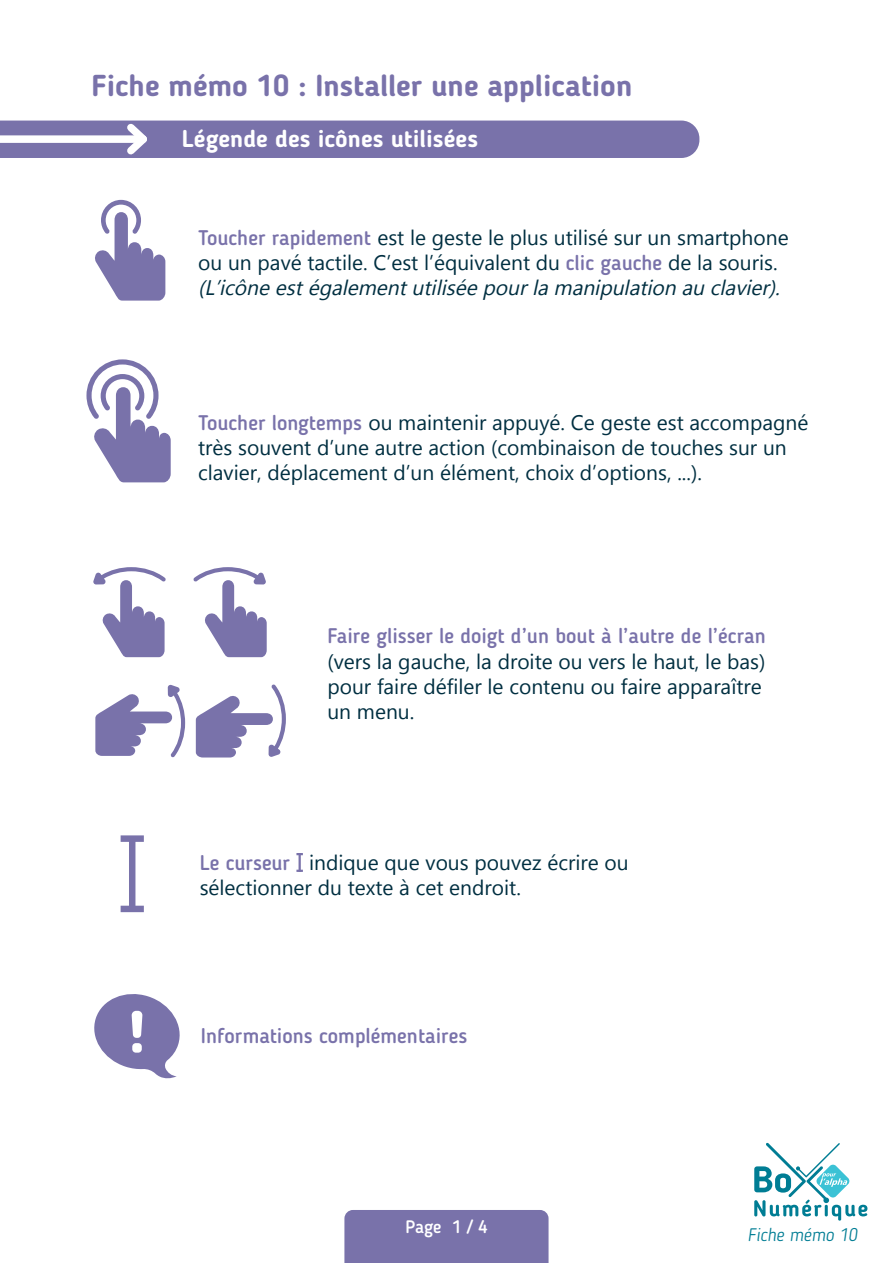
<style>
.page{position:relative;width:893px;height:1263px;background:#fff}
.page>*{position:absolute;margin:0;border:0;box-sizing:border-box;transform-origin:0 0}
.t1{font:700 30px "Blogger Sans";color:#7972aa}
.t2{font:700 24px "Blogger Sans";color:#fff}
.t3{font:21px/25.2px "Gadugi";color:#002f41}
.t4{font:500 21px "Blogger Sans";color:#7972aa}
.t5{font:italic 300 18px "Blogger Sans";color:#007d94}
.t6{font:500 18px "Blogger Sans";color:#fff}
.s1{font-family:"Blogger Sans";font-weight:500;color:#7972aa}
.s2{font-style:italic}
</style>
<div class="page">
<svg style="left:95px;top:200px;width:70px;height:101px"></svg>
<svg style="left:0;top:120px;width:699px;height:38px;background:#827baf"></svg>
<svg style="left:86px;top:359px;width:85px;height:123px"></svg>
<svg style="left:196px;top:684px;width:90px;height:73px"></svg>
<svg style="left:95px;top:684px;width:90px;height:73px"></svg>
<svg style="left:193px;top:567px;width:74px;height:90px"></svg>
<svg style="left:93px;top:567px;width:73px;height:90px"></svg>
<svg style="left:94px;top:994px;width:86px;height:85px"></svg>
<div style="left:132px;top:1043px;width:10px;height:10px;background:#fff;border-radius:4px"></div>
<div style="left:129px;top:839px;width:6px;height:70px;background:#7972aa"></div>
<div style="left:121px;top:835px;width:23px;height:7px;background:#7972aa"></div>
<div style="left:121px;top:906px;width:23px;height:6px;background:#7972aa"></div>
<svg style="left:296px;top:853px;width:7px;height:19px"></svg>
<div style="left:344px;top:1210px;width:205px;height:53px;background:#7972aa"></div>
<svg style="left:754px;top:1143px;width:113px;height:77px"></svg>
<h1 class="t1" style="left:91px;top:67px;width:543px">Fiche mémo 10 : Installer une application</h1>
<p class="t2" style="left:182px;top:124px;width:298px">Légende des icônes utilisées</p>
<p class="t3" style="left:198px;top:224px;width:592px"><span class="s1">Toucher rapidement</span> est le geste le plus utilisé sur un smartphone ou un pavé tactile. C’est l’équivalent du <span class="s1">clic gauche</span> de la souris. <span class="s2">(L’icône estégalementutilisée pourla manipulation au clavier).</span></p>
<p class="t3" style="left:198px;top:410px;width:612px"><span class="s1">Toucher longtemps</span> ou maintenir appuyé. Ce geste est accompagné très souvent d’une autre action (combinaison de touches sur un clavier, déplacement d’un élément, choix d’options, ...).</p>
<p class="t4" style="left:327px;top:623px;width:440px">Faire glisser le doigt d’un bout à l’autre de l’écran</p>
<p class="t3" style="left:327px;top:648px;width:439px">(vers la gauche, la droite ou vers le haut, le bas) pour faire défiler le contenu ou faire apparaître un menu.</p>
<p class="t3" style="left:200px;top:850px;width:430px"><span class="s1">Le curseur</span> indique que vous pouvez écrire ou sélectionner du texte à cet endroit.</p>
<p class="t4" style="left:201px;top:1023px;width:268px">Informations complémentaires</p>
<p class="t6" style="left:405px;top:1216px;width:84px">Page 1 / 4</p>
<p class="t5" style="left:748px;top:1224px;width:111px">Fiche mémo 10</p>
</div>
